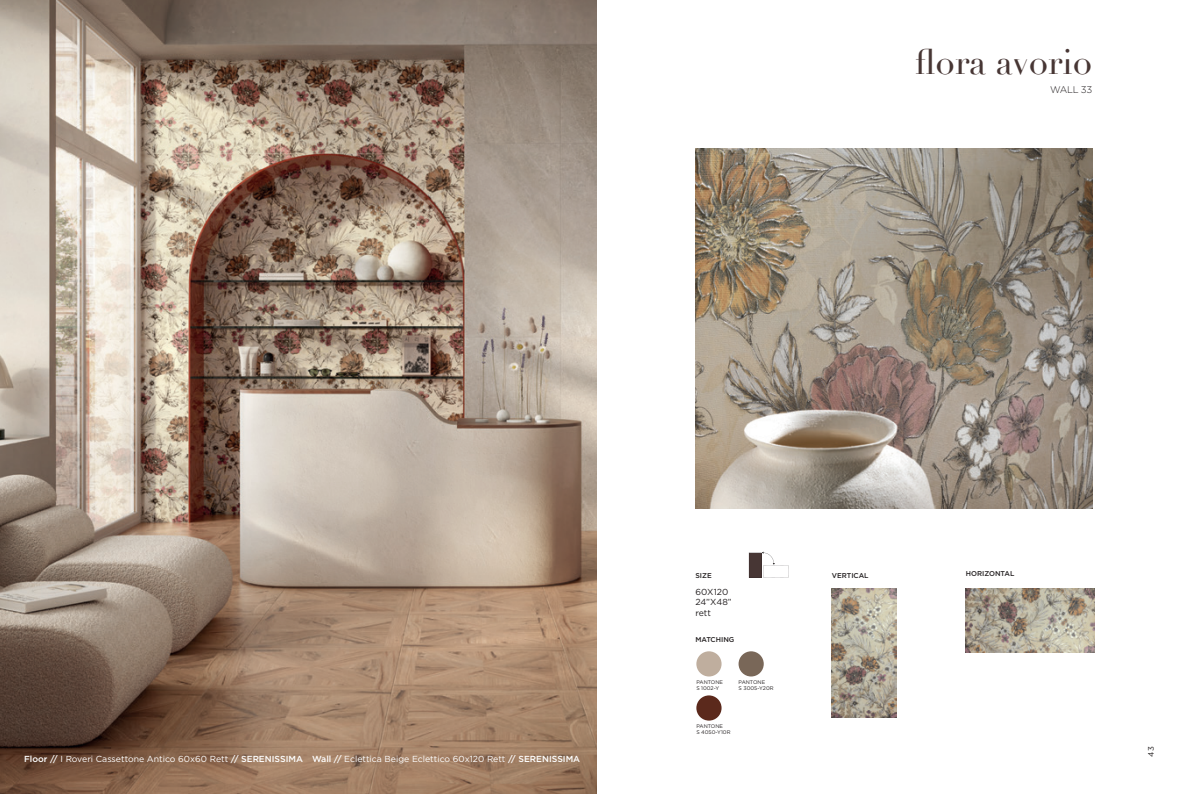
<style>
.page{position:relative;width:1191px;height:794px;background:#fff}
.page>*{position:absolute;margin:0;border:0;box-sizing:border-box;transform-origin:0 0}
.t1{font:35px "Didot";color:#473634}
.t2{font:300 9.62px "Gotham HTF";letter-spacing:-.03em;color:#231f20}
.t3{font:8.75px "Gotham HTF";color:#fff}
.t4{font:8.75px/10.5px "Gotham HTF";color:#231f20}
.t5{font:7.88px "Gotham HTF";color:#231f20}
.t6{font:500 7px "Gotham HTF";color:#231f20}
.t7{font:5.25px/6.3px "Gotham HTF";color:#231f20}
.s1{font-weight:500}
</style>
<div class="page">
<img style="left:0;top:0;width:596px;height:794px">
<img style="left:832px;top:588px;width:64px;height:129px">
<img style="left:965px;top:588px;width:130px;height:64px">
<img style="left:695px;top:149px;width:397px;height:359px">
<svg style="left:749px;top:551px;width:40px;height:27px"></svg>
<div style="left:696px;top:651px;width:25px;height:25px;background:#bfae9e;border-radius:50%"></div>
<div style="left:738px;top:651px;width:25px;height:25px;background:#796758;border-radius:50%"></div>
<div style="left:696px;top:695px;width:25px;height:25px;background:#5b291c;border-radius:50%"></div>
<h1 class="t1" style="left:914px;top:41px;width:179px">flora avorio</h1>
<p class="t2" style="left:1050px;top:84px;width:44px">WALL 33</p>
<p class="t3" style="left:24px;top:754px;width:557px"><span class="s1">Floor //</span> I Roveri Cassettone Antico 60x60 Rett <span class="s1">// SERENISSIMA Wall //</span> Eclettica Beige Eclettico 60x120 Rett <span class="s1">// SERENISSIMA</span></p>
<p class="t6" style="left:695px;top:571px;width:18px">SIZE</p>
<p class="t6" style="left:832px;top:571px;width:38px">VERTICAL</p>
<p class="t4" style="left:695px;top:586px;width:38px">60X120<br>24”X48” rett</p>
<p class="t6" style="left:695px;top:635px;width:40px">MATCHING</p>
<p class="t7" style="left:696px;top:679px;width:28px">PANTONE<br>S 1002-Y</p>
<p class="t7" style="left:738px;top:679px;width:37px">PANTONE<br>S 3005-Y20R</p>
<p class="t7" style="left:696px;top:723px;width:36px">PANTONE<br>S 4050-Y10R</p>
<p class="t6" style="left:966px;top:569px;width:50px">HORIZONTAL</p>
<p class="t5" style="left:1146px;top:756px;width:12px;rotate:-90deg">43</p>
</div>
